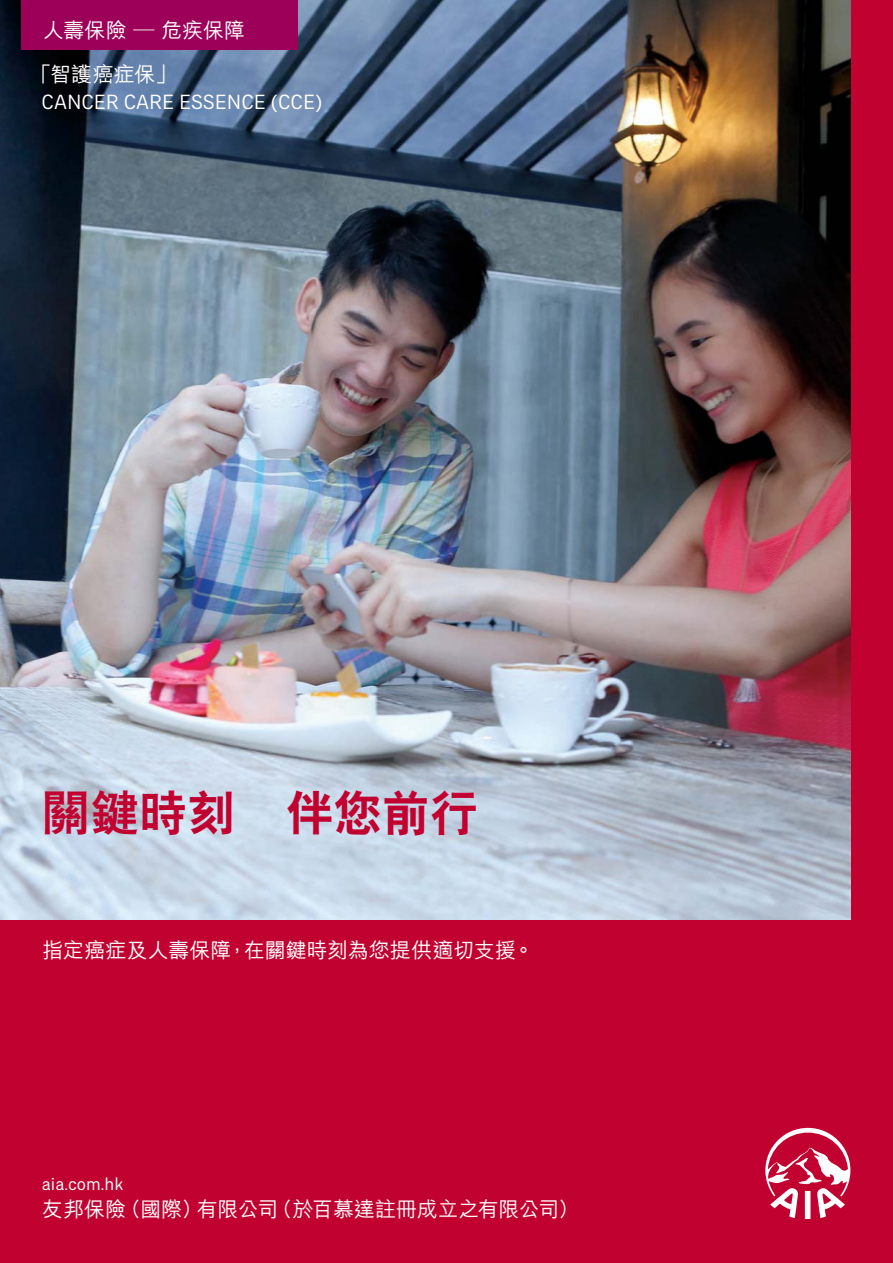
<style>
.page{position:relative;width:893px;height:1263px;background:#c10230}
.page>*{position:absolute;margin:0;border:0;box-sizing:border-box;transform-origin:0 0}
.t1{font:48px "C Hei 2 HK Xbold E Ten B5 H";letter-spacing:.005em;color:#c10230}
.t2{font:21px/43.7px "M Hei HK Medium E Ten B5 H";color:#fff}
.t3{font:21px "AIA Everest";color:#fff}
.t4{font:18px "AIA Everest";color:#fff}
</style>
<div class="page">
<img style="left:0;top:0;width:850px;height:919px">
<div style="left:21px;top:0;width:277px;height:50px;background:#9c0058"></div>
<svg style="left:765px;top:1128px;width:85px;height:91px"></svg>
<p class="t2" style="left:31px;top:7px;width:216px;text-indent:12px">人壽保險 — 危疾保障「智護癌症保」</p>
<p class="t3" style="left:42px;top:90px;width:282px">CANCER CARE ESSENCE (CCE)</p>
<h1 class="t1" style="left:42px;top:789px;width:437px">關鍵時刻　伴您前行</h1>
<p class="t2" style="left:42px;top:927px;width:493px">指定癌症及人壽保障，在關鍵時刻為您提供適切支援。</p>
<p class="t4" style="left:42px;top:1174px;width:83px">aia.com.hk</p>
<p class="t2" style="left:42px;top:1186px;width:539px">友邦保險（國際）有限公司（於百慕達註冊成立之有限公司）</p>
</div>
